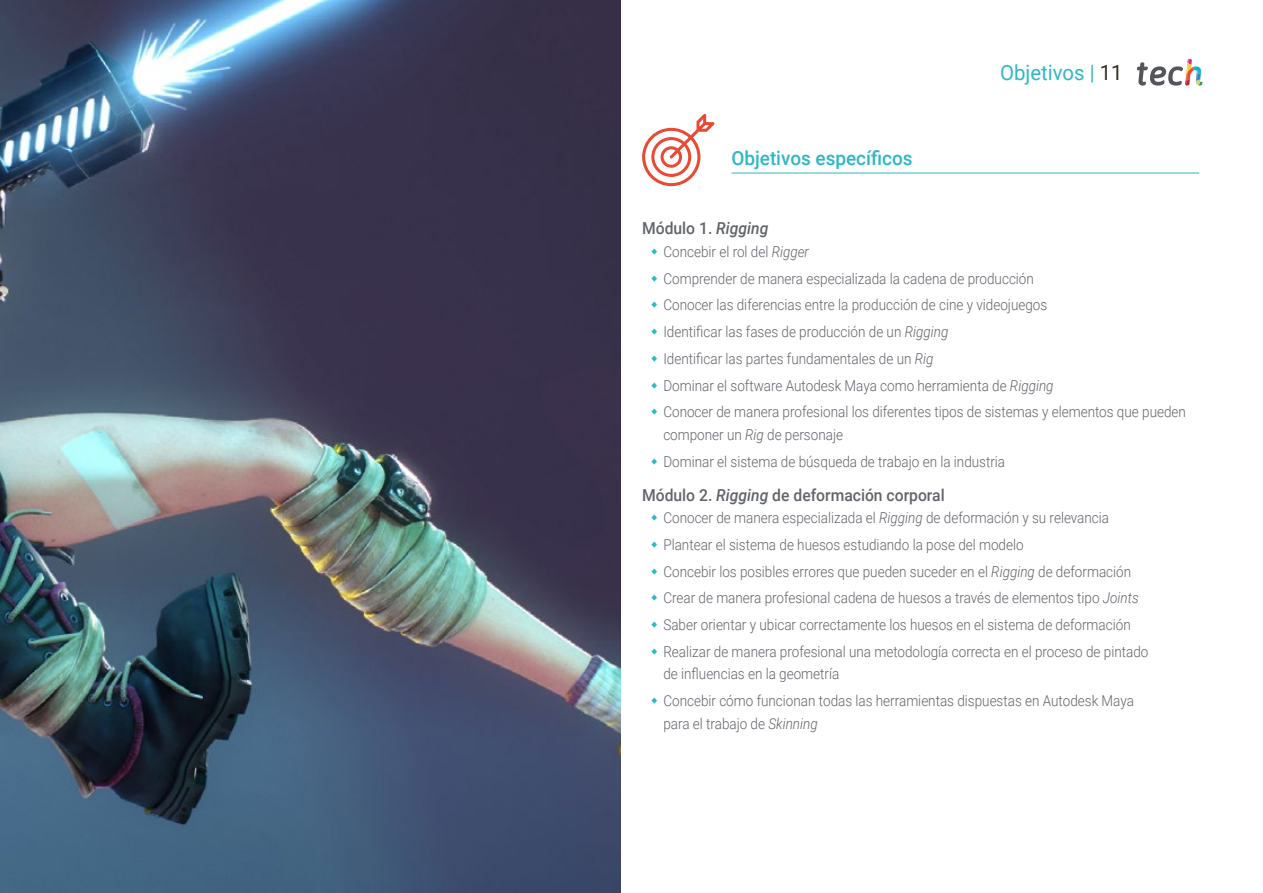
<style>
.page{position:relative;width:1263px;height:893px;background:#fff}
.page>*{position:absolute;margin:0;border:0;box-sizing:border-box;transform-origin:0 0}
.t1{font:21px "Roboto";color:#2db8c5}
.t2{font:500 19.5px "Roboto";color:#2db8c5}
.t3{font:500 16.5px "Roboto";color:#61646a;scale:.95 1}
.t4{font:300 15px/26.7px "Roboto";color:#61646a;scale:.9 1}
.s1{color:#312e20}
.s2{font-style:italic}
</style>
<div class="page">
<img style="left:0;top:0;width:621px;height:893px">
<svg style="left:1137px;top:59px;width:65px;height:27px"></svg>
<hr style="left:731px;top:173px;width:468px;height:1px;background:#2db8c5">
<svg style="left:642px;top:114px;width:72px;height:72px"></svg>
<h2 class="t2" style="left:731px;top:144px;width:183px">Objetivos específicos</h2>
<h1 class="t1" style="left:1000px;top:57px;width:124px">Objetivos | <span class="s1">11</span></h1>
<p class="t3" style="left:642px;top:217px;width:134px">Módulo 1. <span class="s2">Rigging</span></p>
<p class="t4" style="left:663px;top:238px;width:582px">Concebir el rol del <span class="s2">Rigger<br></span>Comprender de manera especializada la cadena de producción<br>Conocer las diferencias entre la producción de cine y videojuegos<br>Identificar las fases de producción de un <span class="s2">Rigging<br></span>Identificar las partes fundamentales de un <span class="s2">Rig<br></span>Dominar el software Autodesk Maya como herramienta de <span class="s2">Rigging<br></span>Conocer de manera profesional los diferentes tipos de sistemas y elementos que pueden</p>
<p class="t4" style="left:663px;top:421px;width:381px">componer un <span class="s2">Rig</span> de personaje<br>Dominar el sistema de búsqueda de trabajo en la industria</p>
<p class="t3" style="left:642px;top:483px;width:320px">Módulo 2. <span class="s2">Rigging</span> de deformación corporal</p>
<p class="t4" style="left:663px;top:504px;width:540px">Conocer de manera especializada el <span class="s2">Rigging</span> de deformación y su relevancia Plantear el sistema de huesos estudiando la pose del modelo<br>Concebir los posibles errores que pueden suceder en el <span class="s2">Rigging</span> de deformación Crear de manera profesional cadena de huesos a través de elementos tipo <span class="s2">Joints </span>Saber orientar y ubicar correctamente los huesos en el sistema de deformación Realizar de manera profesional una metodología correcta en el proceso de pintado</p>
<p class="t4" style="left:663px;top:660px;width:524px">de influencias en la geometría<br>Concebir cómo funcionan todas las herramientas dispuestas en Autodesk Maya</p>
<p class="t4" style="left:663px;top:709px;width:173px">para el trabajo de <span class="s2">Skinning</span></p>
</div>
